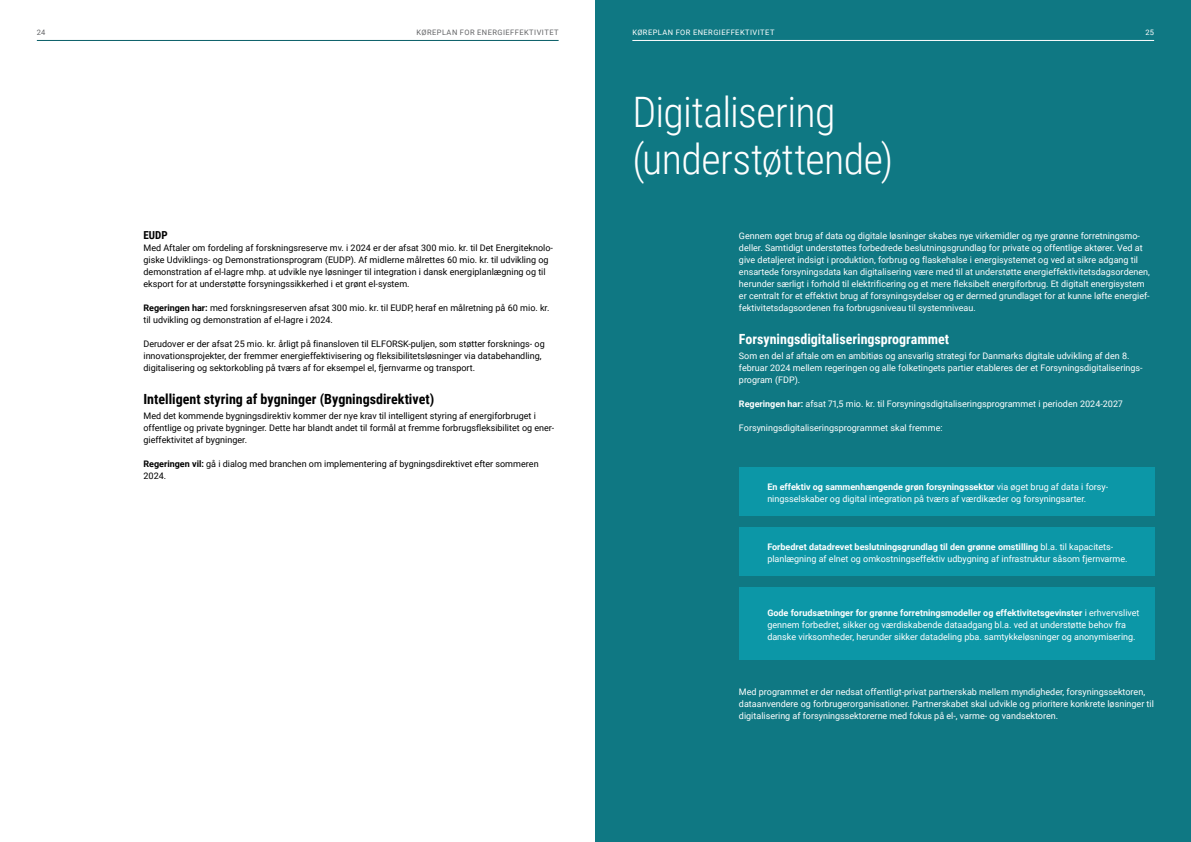
<style>
.page{position:relative;width:1191px;height:842px;background:#fff}
.page>*{position:absolute;margin:0;border:0;box-sizing:border-box;transform-origin:0 0}
.t1{font:300 42px/47px "Roboto Condensed";letter-spacing:-.015em;color:#fff}
.t2{font:700 14px "Roboto Condensed";color:#000}
.t3{font:700 14px "Roboto Condensed";color:#fff}
.t4{font:700 11px "Roboto Condensed";color:#000}
.t5{font:9px/12px "Roboto";color:#fff}
.t6{font:9px/12px "Roboto";color:#000}
.t7{font:7.5px "Roboto";letter-spacing:.06em;color:#636466}
.t8{font:7.5px "Roboto";letter-spacing:.06em;color:#fff}
.s1{font-weight:700}
</style>
<div class="page">
<div style="left:595px;top:0;width:596px;height:842px;background:#0f7883"></div>
<div style="left:739px;top:467px;width:415px;height:48px;background:#0c97a7"></div>
<div style="left:739px;top:527px;width:415px;height:48px;background:#0c97a7"></div>
<div style="left:739px;top:587px;width:415px;height:72px;background:#0c97a7"></div>
<hr style="left:632px;top:40px;width:522px;height:1px;background:#fff">
<hr style="left:37px;top:40px;width:521px;height:1px;background:#085d66">
<p class="t7" style="left:37px;top:27px;width:10px">24</p>
<p class="t7" style="left:416px;top:27px;width:143px">KØREPLAN FOR ENERGIEFFEKTIVITET</p>
<p class="t8" style="left:632px;top:27px;width:143px">KØREPLAN FOR ENERGIEFFEKTIVITET</p>
<p class="t8" style="left:1145px;top:27px;width:10px">25</p>
<p class="t4" style="left:143px;top:228px;width:26px">EUDP</p>
<p class="t6" style="left:143px;top:242px;width:411px">Med Aftaler om fordeling af forskningsreserve mv. i 2024 er der afsat 300 mio. kr. til Det Energiteknolo&shy;giske Udviklings- og Demonstrationsprogram (EUDP). Af midlerne målrettes 60 mio. kr. til udvikling og demonstration af el-lagre mhp. at udvikle nye løsninger til integration i dansk energiplanlægning og til eksport for at understøtte forsyningssikkerhed i et grønt el-system.</p>
<p class="t6" style="left:143px;top:302px;width:407px"><span class="s1">Regeringen har:</span> med forskningsreserven afsat 300 mio. kr. til EUDP, heraf en målretning på 60 mio. kr. til udvikling og demonstration af el-lagre i 2024.</p>
<p class="t6" style="left:143px;top:338px;width:403px">Derudover er der afsat 25 mio. kr. årligt på finansloven til ELFORSK-puljen, som støtter forsknings- og innovationsprojekter, der fremmer energieffektivisering og fleksibilitetsløsninger via databehandling, digitalisering og sektorkobling på tværs af for eksempel el, fjernvarme og transport.</p>
<h2 class="t2" style="left:143px;top:389px;width:292px">Intelligent styring af bygninger (Bygningsdirektivet)</h2>
<p class="t6" style="left:143px;top:410px;width:412px">Med det kommende bygningsdirektiv kommer der nye krav til intelligent styring af energiforbruget i offentlige og private bygninger. Dette har blandt andet til formål at fremme forbrugsfleksibilitet og ener&shy;gieffektivitet af bygninger.</p>
<p class="t6" style="left:143px;top:458px;width:397px"><span class="s1">Regeringen vil:</span> gå i dialog med branchen om implementering af bygningsdirektivet efter sommeren<br>2024.</p>
<h1 class="t1" style="left:632px;top:87px;width:262px">Digitalisering (understøttende)</h1>
<p class="t5" style="left:739px;top:230px;width:412px">Gennem øget brug af data og digitale løsninger skabes nye virkemidler og nye grønne forretningsmo&shy;deller. Samtidigt understøttes forbedrede beslutningsgrundlag for private og offentlige aktører. Ved at give detaljeret indsigt i produktion, forbrug og flaskehalse i energisystemet og ved at sikre adgang til ensartede forsyningsdata kan digitalisering være med til at understøtte energieffektivitetsdagsordenen, herunder særligt i forhold til elektrificering og et mere fleksibelt energiforbrug. Et digitalt energisystem er centralt for et effektivt brug af forsyningsydelser og er dermed grundlaget for at kunne løfte energief&shy;fektivitetsdagsordenen fra forbrugsniveau til systemniveau.</p>
<h2 class="t3" style="left:739px;top:329px;width:212px">Forsyningsdigitaliseringsprogrammet</h2>
<p class="t5" style="left:739px;top:350px;width:405px">Som en del af aftale om en ambitiøs og ansvarlig strategi for Danmarks digitale udvikling af den 8. februar 2024 mellem regeringen og alle folketingets partier etableres der et Forsyningsdigitaliserings&shy;program (FDP).</p>
<p class="t5" style="left:739px;top:398px;width:385px"><span class="s1">Regeringen har:</span> afsat 71,5 mio. kr. til Forsyningsdigitaliseringsprogrammet i perioden 2024-2027</p>
<p class="t5" style="left:739px;top:422px;width:205px">Forsyningsdigitaliseringsprogrammet skal fremme:</p>
<p class="t5" style="left:767px;top:481px;width:342px"><span class="s1">En effektiv og sammenhængende grøn forsyningssektor</span> via øget brug af data i forsy&shy;ningsselskaber og digital integration på tværs af værdikæder og forsyningsarter.</p>
<p class="t5" style="left:767px;top:541px;width:362px"><span class="s1">Forbedret datadrevet beslutningsgrundlag til den grønne omstilling</span> bl.a. til kapacitets&shy;planlægning af elnet og omkostningseffektiv udbygning af infrastruktur såsom fjernvarme.</p>
<p class="t5" style="left:767px;top:607px;width:374px"><span class="s1">Gode forudsætninger for grønne forretningsmodeller og effektivitetsgevinster</span> i erhvervslivet gennem forbedret, sikker og værdiskabende dataadgang bl.a. ved at understøtte behov fra danske virksomheder, herunder sikker datadeling pba. samtykkeløsninger og anonymisering.</p>
<p class="t5" style="left:739px;top:686px;width:416px">Med programmet er der nedsat offentligt-privat partnerskab mellem myndigheder, forsyningssektoren, dataanvendere og forbrugerorganisationer. Partnerskabet skal udvikle og prioritere konkrete løsninger til digitalisering af forsyningssektorerne med fokus på el-, varme- og vandsektoren.</p>
</div>
